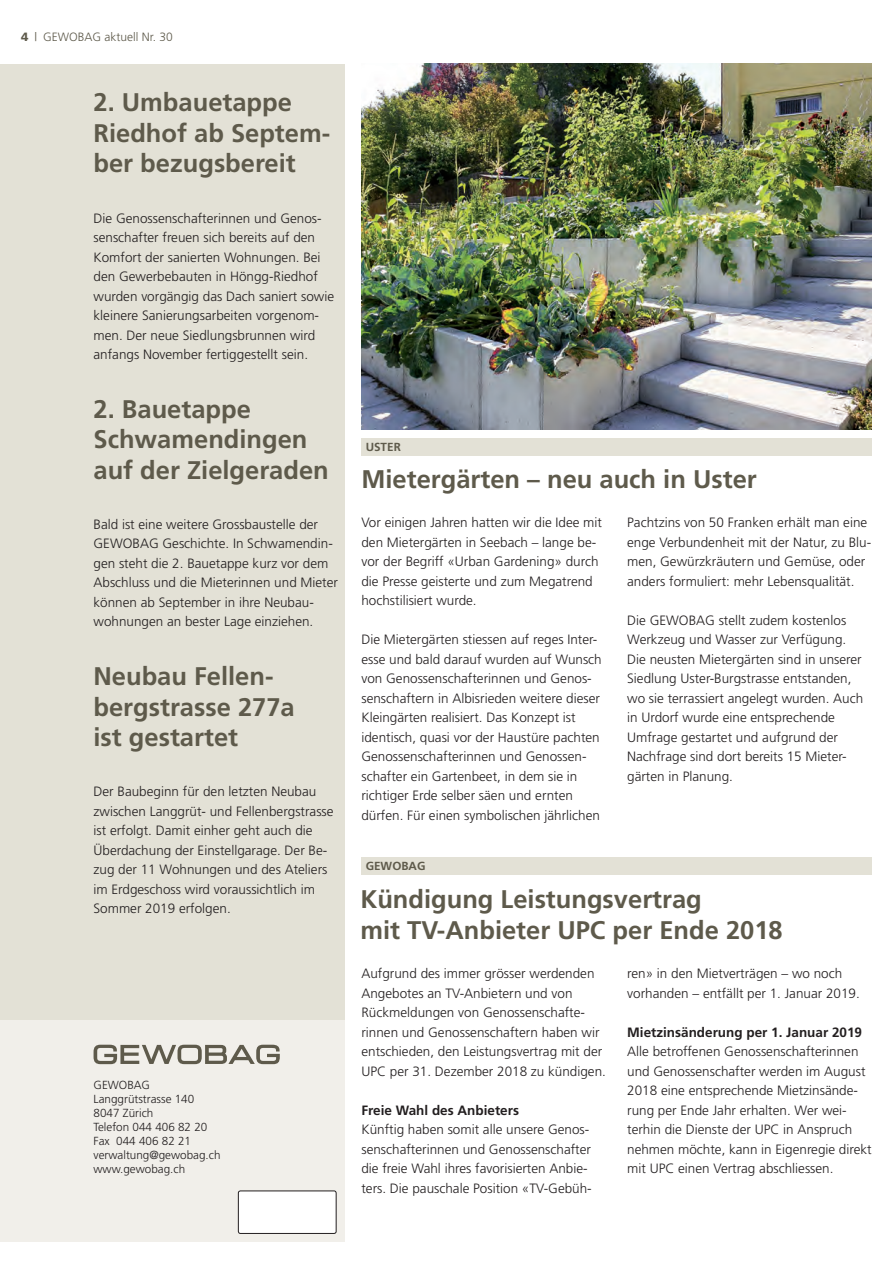
<style>
.page{position:relative;width:893px;height:1263px;background:#fff}
.page>*{position:absolute;margin:0;border:0;box-sizing:border-box;transform-origin:0 0}
.t1{font:700 25.5px/30.6px "Frutiger";color:#5e5a4b}
.t2{font:300 13.5px/19.5px "Frutiger";color:#231f20}
.t3{font:700 13.5px "Frutiger";color:#231f20}
.t4{font:300 12px "Frutiger";color:#5e5a4b}
.t5{font:300 11.7px/14.1px "Frutiger";color:#231f20}
.t6{font:700 11.7px "Frutiger";color:#5e5a4b}
.s1{font-weight:900}
</style>
<div class="page">
<div style="left:0;top:64px;width:344px;height:1178px;background:#e3e1d6"></div>
<div style="left:0;top:1020px;width:344px;height:222px;background:#f1efea"></div>
<div style="left:238px;top:1191px;width:98px;height:42px;background:#fff;border-radius:2px"></div>
<div style="left:238px;top:1191px;width:98px;height:43px;border:1px solid #231f20;border-radius:2px"></div>
<svg style="left:94px;top:1045px;width:186px;height:19px"></svg>
<img style="left:361px;top:64px;width:511px;height:365px">
<div style="left:361px;top:438px;width:511px;height:17px;background:#e3e1d6"></div>
<div style="left:361px;top:857px;width:511px;height:17px;background:#e3e1d6"></div>
<p class="t4" style="left:21px;top:30px;width:153px"><span class="s1">4</span> | GEWOBAG aktuell Nr. 30</p>
<h1 class="t1" style="left:94px;top:87px;width:238px">2. Umbauetappe<br>Riedhof ab Septem&shy;ber bezugsbereit</h1>
<p class="t2" style="left:94px;top:208px;width:242px">Die Genossenschafterinnen und Genos&shy;senschafter freuen sich bereits auf den Komfort der sanierten Wohnungen. Bei den Gewerbebauten in Höngg-Riedhof wurden vorgängig das Dach saniert sowie kleinere Sanierungsarbeiten vorgenom&shy;men. Der neue Siedlungsbrunnen wird anfangs November fertiggestellt sein.</p>
<h1 class="t1" style="left:94px;top:393px;width:237px">2. Bauetappe<br>Schwamendingen auf der Zielgeraden</h1>
<p class="t2" style="left:94px;top:514px;width:246px">Bald ist eine weitere Grossbaustelle der GEWOBAG Geschichte. In Schwamendin&shy;gen steht die 2. Bauetappe kurz vor dem Abschluss und die Mieterinnen und Mieter können ab September in ihre Neubau&shy;wohnungen an bester Lage einziehen.</p>
<h1 class="t1" style="left:94px;top:660px;width:203px">Neubau Fellen&shy;bergstrasse 277a ist gestartet</h1>
<p class="t2" style="left:94px;top:782px;width:242px">Der Baubeginn für den letzten Neubau zwischen Langgrüt- und Fellenbergstrasse ist erfolgt. Damit einher geht auch die Überdachung der Einstellgarage. Der Be&shy;zug der 11 Wohnungen und des Ateliers im Erdgeschoss wird voraussichtlich im Sommer 2019 erfolgen.</p>
<p class="t5" style="left:94px;top:1078px;width:129px">GEWOBAG<br>Langgrütstrasse 140<br>8047 Zürich<br>Telefon 044 406 82 20<br>Fax 044 406 82 21 verwaltung@gewobag.ch www.gewobag.ch</p>
<p class="t6" style="left:366px;top:440px;width:37px">USTER</p>
<h1 class="t1" style="left:361px;top:463px;width:397px">Mietergärten – neu auch in Uster</h1>
<p class="t2" style="left:361px;top:513px;width:242px">Vor einigen Jahren hatten wir die Idee mit den Mietergärten in Seebach – lange be&shy;vor der Begriff «Urban Gardening» durch die Presse geisterte und zum Megatrend hochstilisiert wurde.</p>
<p class="t2" style="left:361px;top:630px;width:242px">Die Mietergärten stiessen auf reges Inter&shy;esse und bald darauf wurden auf Wunsch von Genossenschafterinnen und Genos&shy;senschaftern in Albisrieden weitere dieser Kleingärten realisiert. Das Konzept ist identisch, quasi vor der Haustüre pachten Genossenschafterinnen und Genossen&shy;schafter ein Gartenbeet, in dem sie in richtiger Erde selber säen und ernten dürfen. Für einen symbolischen jährlichen</p>
<p class="t2" style="left:627px;top:513px;width:246px">Pachtzins von 50 Franken erhält man eine enge Verbundenheit mit der Natur, zu Blu&shy;men, Gewürzkräutern und Gemüse, oder anders formuliert: mehr Lebensqualität.</p>
<p class="t2" style="left:627px;top:610px;width:238px">Die GEWOBAG stellt zudem kostenlos Werkzeug und Wasser zur Verfügung.<br>Die neusten Mietergärten sind in unserer Siedlung Uster-Burgstrasse entstanden, wo sie terrassiert angelegt wurden. Auch in Urdorf wurde eine entsprechende Umfrage gestartet und aufgrund der Nachfrage sind dort bereits 15 Mieter&shy;gärten in Planung.</p>
<p class="t6" style="left:366px;top:859px;width:61px">GEWOBAG</p>
<h1 class="t1" style="left:360px;top:884px;width:424px">Kündigung Leistungsvertrag<br>mit TV-Anbieter UPC per Ende 2018</h1>
<p class="t2" style="left:361px;top:964px;width:246px">Aufgrund des immer grösser werdenden Angebotes an TV-Anbietern und von Rückmeldungen von Genossenschafte&shy;rinnen und Genossenschaftern haben wir entschieden, den Leistungsvertrag mit der UPC per 31. Dezember 2018 zu kündigen.</p>
<p class="t3" style="left:361px;top:1102px;width:159px">Freie Wahl des Anbieters</p>
<p class="t2" style="left:361px;top:1120px;width:232px">Künftig haben somit alle unsere Genos&shy;senschafterinnen und Genossenschafter die freie Wahl ihres favorisierten Anbie&shy;ters. Die pauschale Position «TV-Gebüh-</p>
<p class="t2" style="left:627px;top:964px;width:234px">ren» in den Mietverträgen – wo noch vorhanden – entfällt per 1. Januar 2019.</p>
<p class="t3" style="left:627px;top:1024px;width:236px">Mietzinsänderung per 1. Januar 2019</p>
<p class="t2" style="left:627px;top:1042px;width:246px">Alle betroffenen Genossenschafterinnen und Genossenschafter werden im August 2018 eine entsprechende Mietzinsände&shy;rung per Ende Jahr erhalten. Wer wei&shy;terhin die Dienste der UPC in Anspruch nehmen möchte, kann in Eigenregie direkt mit UPC einen Vertrag abschliessen.</p>
</div>
